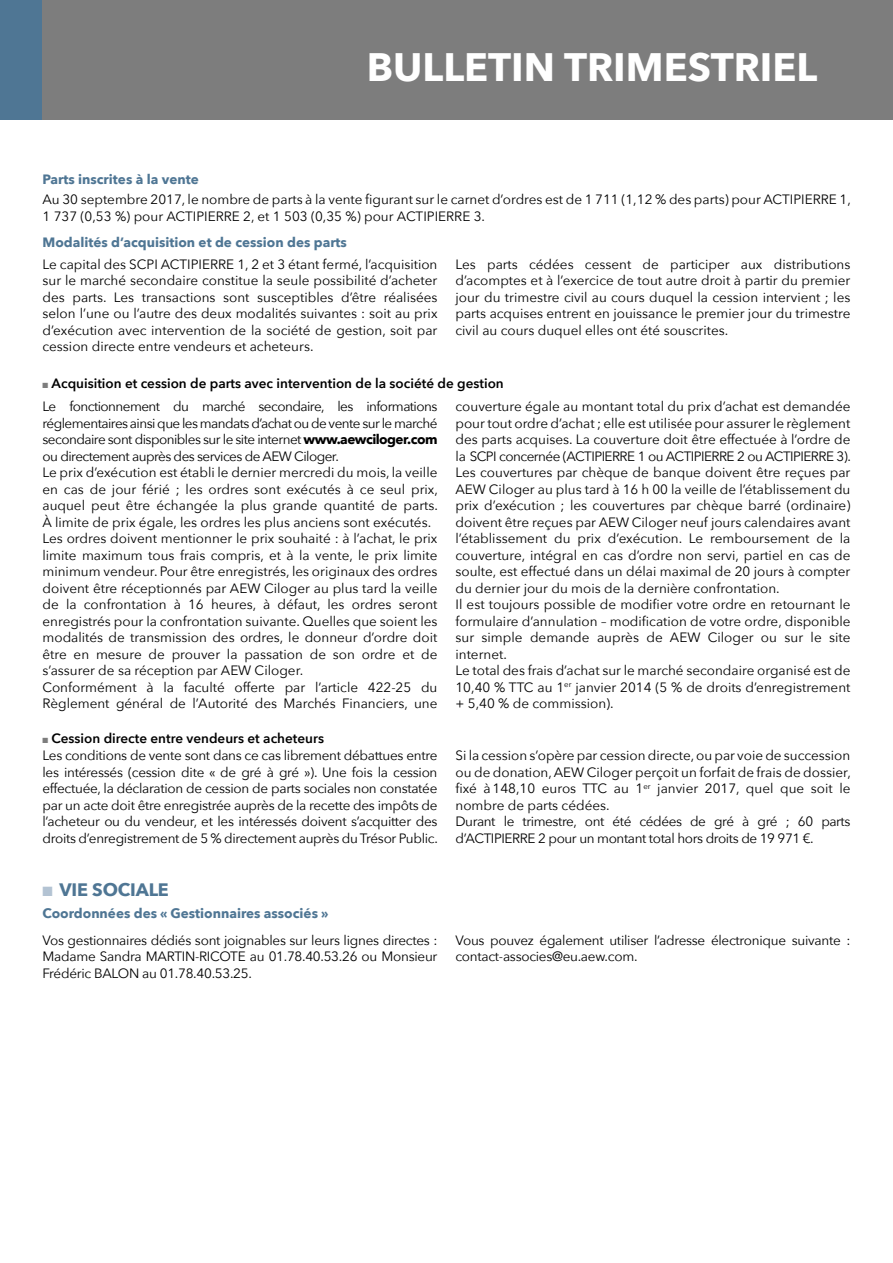
<style>
.page{position:relative;width:893px;height:1263px;background:#fff}
.page>*{position:absolute;margin:0;border:0;box-sizing:border-box;transform-origin:0 0}
.t1{font:700 39.6px "Avenir Next";color:#fff}
.t2{font:700 18px "Avenir Next";letter-spacing:-.01em;color:#4f7694}
.t3{font:13.5px/16.5px "Avenir Next";color:#000;text-align:justify}
.t4{font:600 13.5px "Avenir Next";color:#000}
.t5{font:700 13.5px "Avenir Next";color:#4f7694}
.t6{font:13.5px/16.5px "Avenir Next";letter-spacing:-.02em;color:#000}
.s1{color:#7d7d7d}
.s2{font-weight:700}
.s3{color:#b3c3d3}
</style>
<div class="page">
<div style="left:0;top:0;width:893px;height:119px;background:#4f7694"></div>
<div style="left:43px;top:0;width:850px;height:119px;background:#7d7d7d"></div>
<p class="t5" style="left:43px;top:167px;width:158px">Parts inscrites à la vente</p>
<h1 class="t1" style="left:367px;top:33px;width:452px">BULLETIN TRIMESTRIEL</h1>
<p class="t3" style="left:43px;top:191px;width:810px">Au 30 septembre 2017, le nombre de parts à la vente figurant sur le carnet d’ordres est de 1 711 (1,12 % des parts) pour ACTIPIERRE 1,<br>1 737 (0,53 %) pour ACTIPIERRE 2, et 1 503 (0,35 %) pour ACTIPIERRE 3.</p>
<p class="t5" style="left:43px;top:231px;width:306px">Modalités d’acquisition et de cession des parts</p>
<p class="t3" style="left:43px;top:255px;width:396px">Le capital des SCPI ACTIPIERRE 1, 2 et 3 étant fermé, l’acquisition sur le marché secondaire constitue la seule possibilité d’acheter des parts. Les transactions sont susceptibles d’être réalisées selon l’une ou l’autre des deux modalités suivantes : soit au prix d’exécution avec intervention de la société de gestion, soit par cession directe entre vendeurs et acheteurs.</p>
<p class="t3" style="left:455px;top:255px;width:396px">Les parts cédées cessent de participer aux distributions d’acomptes et à l’exercice de tout autre droit à partir du premier jour du trimestre civil au cours duquel la cession intervient ; les parts acquises entrent en jouissance le premier jour du trimestre civil au cours duquel elles ont été souscrites.</p>
<p class="t4" style="left:43px;top:372px;width:463px"><span class="s1">■</span> Acquisition et cession de parts avec intervention de la société de gestion</p>
<p class="t3" style="left:43px;top:398px;width:397px;text-align:left">Le fonctionnement du marché secondaire, les informations réglementaires ainsi que les mandats d’achat ou de vente sur le marché secondaire sont disponibles sur le site internet <span class="s2">www.aewciloger.com </span>ou directement auprès des services de AEW Ciloger.<br>Le prix d’exécution est établi le dernier mercredi du mois, la veille en cas de jour férié ; les ordres sont exécutés à ce seul prix, auquel peut être échangée la plus grande quantité de parts.<br>À limite de prix égale, les ordres les plus anciens sont exécutés.<br>Les ordres doivent mentionner le prix souhaité : à l’achat, le prix limite maximum tous frais compris, et à la vente, le prix limite minimum vendeur. Pour être enregistrés, les originaux des ordres doivent être réceptionnés par AEW Ciloger au plus tard la veille de la confrontation à 16 heures, à défaut, les ordres seront enregistrés pour la confrontation suivante. Quelles que soient les modalités de transmission des ordres, le donneur d’ordre doit être en mesure de prouver la passation de son ordre et de s’assurer de sa réception par AEW Ciloger.<br>Conformément à la faculté offerte par l’article 422-25 du Règlement général de l’Autorité des Marchés Financiers, une</p>
<p class="t3" style="left:455px;top:398px;width:397px;text-align:left">couverture égale au montant total du prix d’achat est demandée pour tout ordre d’achat ; elle est utilisée pour assurer le règlement des parts acquises. La couverture doit être effectuée à l’ordre de la SCPI concernée (ACTIPIERRE 1 ou ACTIPIERRE 2 ou ACTIPIERRE 3).<br>Les couvertures par chèque de banque doivent être reçues par AEW Ciloger au plus tard à 16 h 00 la veille de l’établissement du prix d’exécution ; les couvertures par chèque barré (ordinaire) doivent être reçues par AEW Ciloger neuf jours calendaires avant l’établissement du prix d’exécution. Le remboursement de la couverture, intégral en cas d’ordre non servi, partiel en cas de soulte, est effectué dans un délai maximal de 20 jours à compter du dernier jour du mois de la dernière confrontation.<br>Il est toujours possible de modifier votre ordre en retournant le formulaire d’annulation – modification de votre ordre, disponible sur simple demande auprès de AEW Ciloger ou sur le site internet.<br>Le total des frais d’achat sur le marché secondaire organisé est de 10,40 % TTC au 1<sup>er</sup> janvier 2014 (5 % de droits d’enregistrement + 5,40 % de commission).</p>
<p class="t3" style="left:43px;top:746px;width:397px">Les conditions de vente sont dans ce cas librement débattues entre les intéressés (cession dite « de gré à gré »). Une fois la cession effectuée, la déclaration de cession de parts sociales non constatée par un acte doit être enregistrée auprès de la recette des impôts de l’acheteur ou du vendeur, et les intéressés doivent s’acquitter des droits d’enregistrement de 5 % directement auprès du Trésor Public.</p>
<p class="t3" style="left:455px;top:746px;width:397px;text-align:left">Si la cession s’opère par cession directe, ou par voie de succession ou de donation, AEW Ciloger perçoit un forfait de frais de dossier, fixé à148,10 euros TTC au 1<sup>er</sup> janvier 2017, quel que soit le nombre de parts cédées.<br>Durant le trimestre, ont été cédées de gré à gré ; 60 parts d’ACTIPIERRE 2 pour un montant total hors droits de 19 971 €.</p>
<p class="t4" style="left:43px;top:727px;width:283px"><span class="s1">■</span> Cession directe entre vendeurs et acheteurs</p>
<h2 class="t2" style="left:43px;top:874px;width:128px"><span class="s3">■</span> VIE SOCIALE</h2>
<p class="t5" style="left:43px;top:901px;width:287px">Coordonnées des « Gestionnaires associés »</p>
<p class="t3" style="left:43px;top:931px;width:396px">Vos gestionnaires dédiés sont joignables sur leurs lignes directes :<br>Madame Sandra MARTIN-RICOTE au 01.78.40.53.26 ou Monsieur Frédéric BALON au 01.78.40.53.25.</p>
<p class="t6" style="left:455px;top:931px;width:396px">Vous pouvez également utiliser l’adresse électronique suivante : contact-associes@eu.aew.com.</p>
</div>
